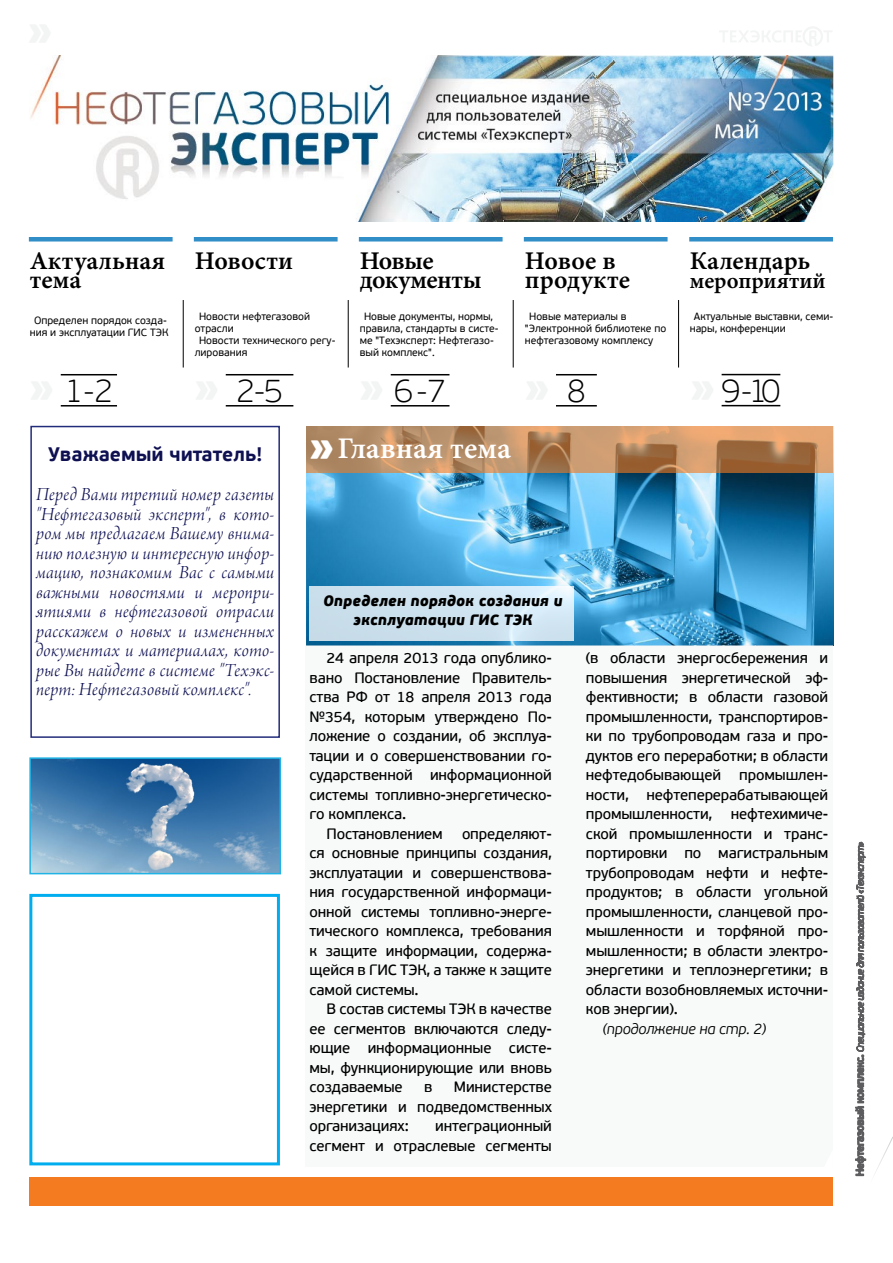
<style>
.page{position:relative;width:893px;height:1263px;background:#fff}
.page>*{position:absolute;margin:0;border:0;box-sizing:border-box;transform-origin:0 0}
.t1{font:100 33px "PF Beau Sans Pro";color:#000}
.t2{font:30px "Minion Pro Semibold Capt";color:#fff}
.t3{font:25.5px/19.5px "Minion Pro Semibold Capt";color:#000}
.t4{font:25.5px/19.5px "Minion Pro Semibold Capt";letter-spacing:-.02em;color:#000}
.t5{font:22.5px "Minion Pro Semibold Capt";color:#000}
.t6{font:19.5px/19.5px "Arno Pro Light Italic Display";letter-spacing:.02em;color:#0e1052;text-align:justify}
.t7{font:700 19.5px "PF Beau Sans Pro";color:#0e1052}
.t8{font:15px/19.5px "PF Beau Sans Pro Bbook";letter-spacing:-.01em;color:#000;text-align:justify}
.t9{font:italic 900 15px/19.5px "PF Beau Sans Pro";color:#000;text-align:center}
.t10{font:italic 300 15px "PF Beau Sans Pro";letter-spacing:-.01em;color:#000}
.t11{font:10.5px/12px "PF Beau Sans Pro";color:#000}
.s1{font-weight:900;font-size:40.5px;color:#f3f4f4}
.s2{font-family:"PF Beau Sans Pro";font-weight:900;font-size:40.5px}
</style>
<div class="page">
<div style="left:29px;top:1177px;width:803px;height:29px;background:#f47b20"></div>
<img style="left:306px;top:427px;width:527px;height:219px">
<hr style="left:194px;top:237px;width:144px;height:4px;background:#318ec7">
<hr style="left:29px;top:237px;width:144px;height:4px;background:#318ec7">
<hr style="left:183px;top:300px;width:1px;height:67px;background:#000">
<hr style="left:348px;top:300px;width:1px;height:67px;background:#000">
<hr style="left:513px;top:300px;width:1px;height:67px;background:#000">
<hr style="left:678px;top:300px;width:1px;height:67px;background:#000">
<hr style="left:359px;top:237px;width:144px;height:4px;background:#318ec7">
<hr style="left:524px;top:237px;width:144px;height:4px;background:#318ec7">
<hr style="left:61px;top:374px;width:56px;height:1px;background:#000">
<hr style="left:61px;top:405px;width:56px;height:1px;background:#000">
<hr style="left:226px;top:374px;width:67px;height:1px;background:#000">
<hr style="left:226px;top:405px;width:67px;height:1px;background:#000">
<hr style="left:391px;top:374px;width:58px;height:1px;background:#000">
<hr style="left:391px;top:405px;width:58px;height:1px;background:#000">
<hr style="left:556px;top:374px;width:41px;height:1px;background:#000">
<hr style="left:556px;top:405px;width:41px;height:1px;background:#000">
<svg style="left:306px;top:426px;width:526px;height:46px"></svg>
<div style="left:310px;top:586px;width:264px;height:55px;background:linear-gradient(to right,#c5dbe7,#d8ecf8)"></div>
<div style="left:305px;top:646px;width:527px;height:521px;background:#f3f4f4"></div>
<svg style="left:825px;top:841px;width:68px;height:365px"></svg>
<svg style="left:719px;top:27px;width:113px;height:19px"></svg>
<img style="left:30px;top:56px;width:803px;height:165px">
<img style="left:32px;top:760px;width:246px;height:111px">
<div style="left:29px;top:757px;width:252px;height:117px;border:2px solid #21b3e5"></div>
<div style="left:29px;top:894px;width:251px;height:271px;border:3px solid #00aeef"></div>
<div style="left:30px;top:426px;width:250px;height:312px;border:2px solid #222d7a"></div>
<hr style="left:689px;top:237px;width:144px;height:4px;background:#318ec7">
<hr style="left:722px;top:374px;width:58px;height:1px;background:#000">
<hr style="left:722px;top:405px;width:58px;height:1px;background:#000">
<h3 class="t3" style="left:30px;top:251px;width:137px">Актуальная тема</h3>
<p class="t11" style="left:30px;top:315px;width:140px;text-align:center">Определен порядок созда&shy;ния и эксплуатации ГИС ТЭК</p>
<h3 class="t3" style="left:195px;top:251px;width:100px">Новости</h3>
<p class="t11" style="left:199px;top:310px;width:113px">Новости нефтегазовой</p>
<p class="t11" style="left:195px;top:322px;width:41px">отрасли</p>
<p class="t11" style="left:199px;top:334px;width:138px">Новости технического регу-</p>
<p class="t11" style="left:195px;top:346px;width:54px">лирования</p>
<h3 class="t4" style="left:360px;top:251px;width:123px">Новые документы</h3>
<p class="t11" style="left:360px;top:310px;width:140px;text-indent:4px">Новые документы, нормы, правила, стандарты в систе&shy;ме "Техэксперт: Нефтегазо&shy;вый комплекс".</p>
<h3 class="t3" style="left:525px;top:251px;width:107px">Новое в продукте</h3>
<p class="t11" style="left:525px;top:310px;width:143px;text-indent:4px">Новые материалы в "Электронной библиотеке по нефтегазовому комплексу</p>
<h3 class="t3" style="left:690px;top:251px;width:122px">Календарь</h3>
<h3 class="t5" style="left:690px;top:265px;width:137px">мероприятий</h3>
<p class="t11" style="left:690px;top:310px;width:145px;text-indent:4px">Актуальные выставки, семи&shy;нары, конференции</p>
<h1 class="t1" style="left:690px;top:371px;width:92px"><span class="s1">»</span> 9 -10</h1>
<h1 class="t1" style="left:65px;top:372px;width:50px">1 -2</h1>
<h1 class="t1" style="left:236px;top:372px;width:48px">2-5</h1>
<h1 class="t1" style="left:394px;top:372px;width:54px">6 -7</h1>
<h1 class="t1" style="left:567px;top:372px;width:20px">8</h1>
<h2 class="t2" style="left:309px;top:428px;width:204px"><span class="s2">»</span>Главная тема</h2>
<h3 class="t7" style="left:48px;top:442px;width:216px">Уважаемый читатель!</h3>
<p class="t6" style="left:36px;top:486px;width:240px">Перед Вами третий номер газеты "Нефтегазовый эксперт", в кото&shy;ром мы предлагаем Вашему внима&shy;нию полезную и интересную инфор&shy;мацию, познакомим Вас с самыми важными новостями и меропри&shy;ятиями в нефтегазовой отрасли расскажем о новых и измененных документах и материалах, кото&shy;рые Вы найдете в системе "Техэкс&shy;перт: Нефтегазовый комплекс".</p>
<p class="t9" style="left:323px;top:591px;width:241px">Определен порядок создания и эксплуатации ГИС ТЭК</p>
<p class="t8" style="left:327px;top:648px;width:227px">24 апреля 2013 года опублико-</p>
<p class="t8" style="left:309px;top:668px;width:244px">вано Постановление Правитель-</p>
<p class="t8" style="left:309px;top:687px;width:244px">ства РФ от 18 апреля 2013 года</p>
<p class="t8" style="left:309px;top:707px;width:244px">№354, которым утверждено По-</p>
<p class="t8" style="left:309px;top:726px;width:244px">ложение о создании, об эксплуа-</p>
<p class="t8" style="left:309px;top:746px;width:244px">тации и о совершенствовании го-</p>
<p class="t8" style="left:309px;top:765px;width:244px">сударственной информационной</p>
<p class="t8" style="left:309px;top:785px;width:244px">системы топливно-энергетическо-</p>
<p class="t8" style="left:309px;top:804px;width:98px">го комплекса.</p>
<p class="t8" style="left:327px;top:824px;width:118px">Постановлением</p>
<p class="t8" style="left:586px;top:648px;width:244px">(в области энергосбережения и повышения энергетической эф&shy;фективности; в области газовой промышленности, транспортиров&shy;ки по трубопроводам газа и про&shy;дуктов его переработки; в области нефтедобывающей промышлен&shy;ности, нефтеперерабатывающей промышленности, нефтехимиче&shy;ской промышленности и транс&shy;портировки по магистральным трубопроводам нефти и нефте&shy;продуктов; в области угольной промышленности, сланцевой про&shy;мышленности и торфяной про&shy;мышленности; в области электро&shy;энергетики и теплоэнергетики; в области возобновляемых источни&shy;ков энергии).</p>
<p class="t10" style="left:603px;top:1020px;width:165px">(продолжение на стр. 2)</p>
<p class="t8" style="left:309px;top:824px;width:244px;text-indent:152px">определяют&shy;ся основные принципы создания, эксплуатации и совершенствова&shy;ния государственной информаци&shy;онной системы топливно-энерге&shy;тического комплекса, требования к защите информации, содержа&shy;щейся в ГИС ТЭК, а также к защите самой системы.</p>
<p class="t8" style="left:309px;top:999px;width:244px;text-indent:17px">В состав системы ТЭК в качестве ее сегментов включаются следу&shy;ющие информационные систе&shy;мы, функционирующие или вновь создаваемые</p>
<p class="t8" style="left:309px;top:1077px;width:244px;text-indent:144px">Министерстве энергетики и подведомственных организациях:</p>
<p class="t8" style="left:424px;top:1077px;width:10px">в</p>
<p class="t8" style="left:309px;top:1116px;width:244px;text-align:right">интеграционный<br>сегмент и отраслевые сегменты</p>
</div>
